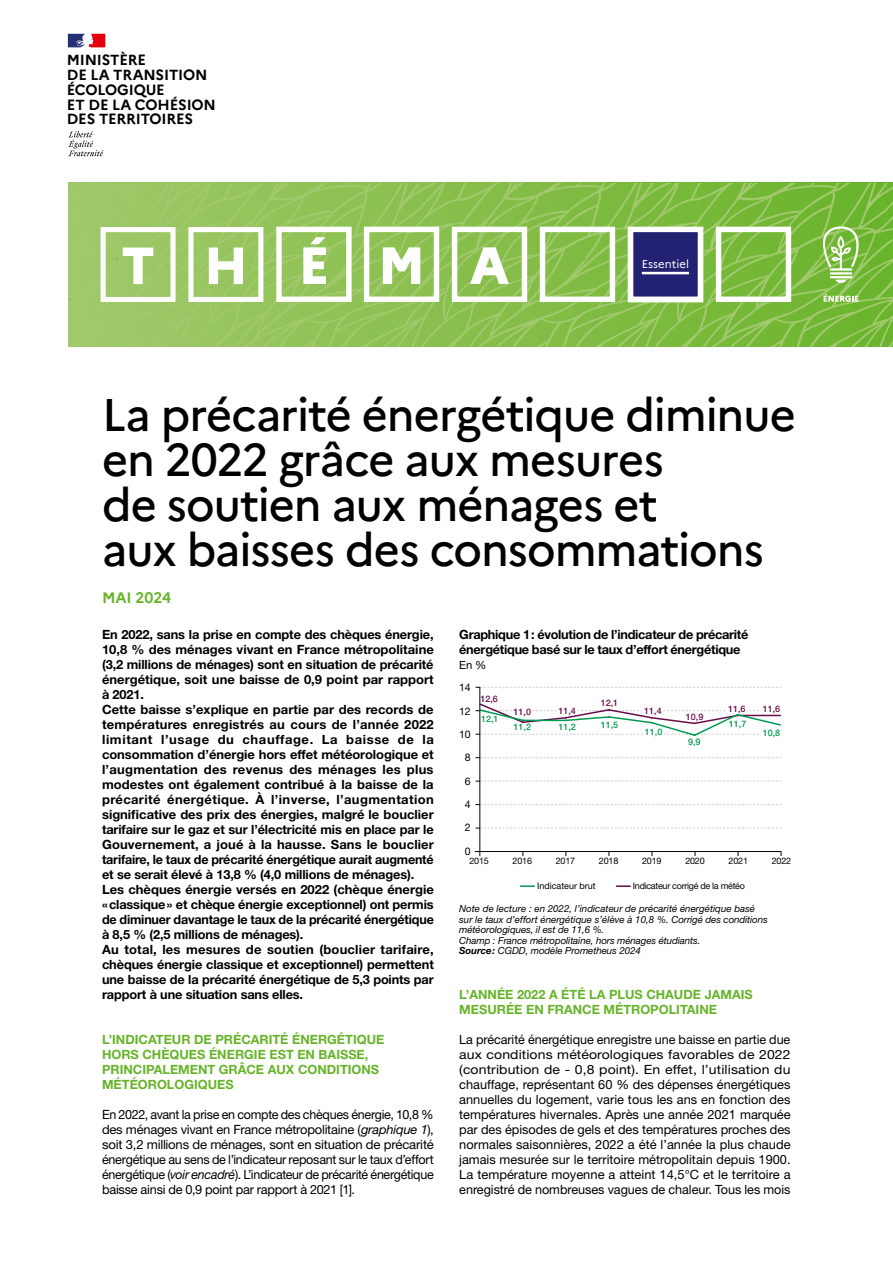
<style>
.page{position:relative;width:893px;height:1263px;background:#fff}
.page>*{position:absolute;margin:0;border:0;box-sizing:border-box;transform-origin:0 0}
.t1{font:800 52.2px "Marianne";letter-spacing:.93em;color:#fff}
.t2{font:500 45px/45px "Marianne";letter-spacing:-.025em;color:#000}
.t3{font:700 15px "Marianne";letter-spacing:-.005em;color:#67b42a}
.t4{font:700 14.55px/29.8px "Marianne";letter-spacing:-.01em;color:#000}
.t5{font:700 12.75px/15px "Helvetica Neue LT Std";letter-spacing:-.01em;color:#000}
.t6{font:12.75px/15px "Helvetica Neue LT Std";letter-spacing:-.015em;color:#000;text-align:justify}
.t7{font:700 12.75px/15px "Helvetica Neue LT Std";color:#67b42a}
.t8{font:11.25px "Marianne";letter-spacing:.005em;color:#fff}
.t9{font:11.25px "Helvetica Neue LT Std";color:#000}
.t10{font:10.5px "Helvetica Neue LT Std";color:#000}
.t11{font:italic 9.75px/10.5px "Helvetica Neue LT Std";letter-spacing:-.01em;color:#000}
.t12{font:9px "Helvetica Neue LT Std";letter-spacing:-.02em;color:#000}
.t13{font:500 9px "Helvetica Neue LT Std";color:#690c49}
.t14{font:500 9px "Helvetica Neue LT Std";color:#009b50}
.t15{font:9px "Helvetica Neue LT Std";color:#000}
.s1{font-style:italic}
.s2{font-weight:700}
</style>
<div class="page">
<svg style="left:68px;top:183px;width:825px;height:164px;background:#94c264"></svg>
<svg style="left:68px;top:131px;width:35px;height:25px"></svg>
<svg style="left:68px;top:34px;width:37px;height:13px"></svg>
<svg style="left:476px;top:757px;width:305px;height:1px"></svg>
<svg style="left:476px;top:828px;width:305px;height:1px"></svg>
<svg style="left:476px;top:804px;width:305px;height:1px"></svg>
<svg style="left:476px;top:781px;width:305px;height:1px"></svg>
<svg style="left:476px;top:687px;width:305px;height:1px"></svg>
<svg style="left:521px;top:885px;width:13px;height:2px"></svg>
<svg style="left:616px;top:885px;width:14px;height:2px"></svg>
<hr style="left:475px;top:851px;width:306px;height:1px;background:#000">
<svg style="left:476px;top:702px;width:305px;height:35px"></svg>
<div style="left:643px;top:728px;width:21px;height:7px;background:#fff"></div>
<div style="left:727px;top:721px;width:21px;height:6px;background:#fff"></div>
<div style="left:761px;top:729px;width:21px;height:7px;background:#fff"></div>
<div style="left:513px;top:709px;width:18px;height:6px;background:#fff"></div>
<div style="left:557px;top:707px;width:20px;height:6px;background:#fff"></div>
<div style="left:599px;top:699px;width:21px;height:6px;background:#fff"></div>
<div style="left:643px;top:707px;width:20px;height:6px;background:#fff"></div>
<div style="left:684px;top:713px;width:21px;height:7px;background:#fff"></div>
<div style="left:726px;top:706px;width:21px;height:6px;background:#fff"></div>
<div style="left:761px;top:706px;width:21px;height:6px;background:#fff"></div>
<hr style="left:479px;top:687px;width:1px;height:169px;background:#000">
<p class="t4" style="left:67px;top:43px;width:100px">MINISTÈRE<br>ÉCOLOGIQUE</p>
<p class="t4" style="left:67px;top:96px;width:151px;line-height:15px">ET DE LA COHÉSION<br>DES TERRITOIRES</p>
<p class="t4" style="left:67px;top:58px;width:142px">DE LA TRANSITION</p>
<h1 class="t1" style="left:121px;top:225px;width:389px">THÉMA</h1>
<p class="t8" style="left:642px;top:255px;width:49px">Essentiel</p>
<h2 class="t2" style="left:102px;top:389px;width:695px">La précarité énergétique diminue en 2022 grâce aux mesures<br>de soutien aux ménages et<br>aux baisses des consommations</h2>
<p class="t3" style="left:102px;top:586px;width:71px">MAI 2024</p>
<p class="t5" style="left:102px;top:627px;width:333px">En 2022, sans la prise en compte des chèques énergie, 10,8 % des ménages vivant en France métropolitaine (3,2 millions de ménages) sont en situation de précarité énergétique, soit une baisse de 0,9 point par rapport à 2021.<br>Cette baisse s’explique en partie par des records de températures enregistrés au cours de l’année 2022 limitant l’usage du chauffage. La baisse de la consommation d’énergie hors effet météorologique et l’augmentation des revenus des ménages les plus modestes ont également contribué à la baisse de la précarité énergétique. À l’inverse, l’augmentation significative des prix des énergies, malgré le bouclier tarifaire sur le gaz et sur l’électricité mis en place par le Gouvernement, a joué à la hausse. Sans le bouclier tarifaire, le taux de précarité énergétique aurait augmenté et se serait élevé à 13,8 % (4,0 millions de ménages).<br>Les chèques énergie versés en 2022 (chèque énergie «classique» et chèque énergie exceptionnel) ont permis de diminuer davantage le taux de la précarité énergétique à 8,5 % (2,5 millions de ménages).<br>Au total, les mesures de soutien (bouclier tarifaire, chèques énergie classique et exceptionnel) permettent une baisse de la précarité énergétique de 5,3 points par rapport à une situation sans elles.</p>
<p class="t7" style="left:102px;top:1032px;width:284px">L’INDICATEUR DE PRÉCARITÉ ÉNERGÉTIQUE<br>HORS CHÈQUES ÉNERGIE EST EN BAISSE,<br>PRINCIPALEMENT GRÂCE AUX CONDITIONS<br>MÉTÉOROLOGIQUES</p>
<p class="t6" style="left:102px;top:1107px;width:333px">En 2022, avant la prise en compte des chèques énergie, 10,8 % des ménages vivant en France métropolitaine (<span class="s1">graphique 1</span>), soit 3,2 millions de ménages, sont en situation de précarité énergétique au sens de l’indicateur reposant sur le taux d’effort énergétique (<span class="s1">voir encadré</span>). L’indicateur de précarité énergétique baisse ainsi de 0,9 point par rapport à 2021 [1].</p>
<p class="t5" style="left:459px;top:627px;width:291px">Graphique 1: évolution de l’indicateur de précarité énergétique basé sur le taux d’effort énergétique</p>
<p class="t9" style="left:459px;top:658px;width:29px">En %</p>
<p class="t10" style="left:459px;top:681px;width:13px">14</p>
<p class="t10" style="left:459px;top:704px;width:13px">12</p>
<p class="t10" style="left:459px;top:728px;width:13px">10</p>
<p class="t10" style="left:465px;top:751px;width:7px">8</p>
<p class="t10" style="left:465px;top:775px;width:7px">6</p>
<p class="t10" style="left:465px;top:798px;width:7px">4</p>
<p class="t10" style="left:465px;top:821px;width:7px">2</p>
<p class="t10" style="left:465px;top:845px;width:7px">0</p>
<p class="t13" style="left:480px;top:694px;width:19px">12,6</p>
<p class="t14" style="left:481px;top:713px;width:19px">12,1</p>
<p class="t13" style="left:513px;top:707px;width:19px">11,0</p>
<p class="t13" style="left:558px;top:705px;width:19px">11,4</p>
<p class="t13" style="left:601px;top:697px;width:19px">12,1</p>
<p class="t14" style="left:513px;top:722px;width:19px">11,2</p>
<p class="t14" style="left:558px;top:722px;width:19px">11,2</p>
<p class="t14" style="left:601px;top:720px;width:19px">11,5</p>
<p class="t13" style="left:644px;top:705px;width:19px">11,4</p>
<p class="t14" style="left:645px;top:726px;width:19px">11,0</p>
<p class="t13" style="left:686px;top:711px;width:19px">10,9</p>
<p class="t14" style="left:688px;top:736px;width:14px">9,9</p>
<p class="t13" style="left:728px;top:704px;width:19px">11,6</p>
<p class="t13" style="left:763px;top:704px;width:19px">11,6</p>
<p class="t14" style="left:729px;top:718px;width:19px">11,7</p>
<p class="t14" style="left:763px;top:727px;width:19px">10,8</p>
<p class="t12" style="left:469px;top:856px;width:21px">2015</p>
<p class="t12" style="left:513px;top:856px;width:21px">2016</p>
<p class="t12" style="left:556px;top:856px;width:21px">2017</p>
<p class="t12" style="left:599px;top:856px;width:21px">2018</p>
<p class="t12" style="left:642px;top:856px;width:21px">2019</p>
<p class="t12" style="left:685px;top:856px;width:21px">2020</p>
<p class="t12" style="left:728px;top:856px;width:21px">2021</p>
<p class="t12" style="left:772px;top:856px;width:21px">2022</p>
<p class="t15" style="left:537px;top:881px;width:60px">Indicateur brut</p>
<p class="t12" style="left:633px;top:881px;width:113px">Indicateur corrigé de la météo</p>
<p class="t11" style="left:459px;top:903px;width:310px">Note de lecture : en 2022, l’indicateur de précarité énergétique basé sur le taux d’effort énergétique s’élève à 10,8 %. Corrigé des conditions météorologiques, il est de 11,6 %.<br>Champ : France métropolitaine, hors ménages étudiants.<br><span class="s2">Source:</span> CGDD, modèle Prometheus 2024</p>
<p class="t7" style="left:459px;top:987px;width:295px">L’ANNÉE 2022 A ÉTÉ LA PLUS CHAUDE JAMAIS<br>MESURÉE EN FRANCE MÉTROPOLITAINE</p>
<p class="t6" style="left:459px;top:1032px;width:333px">La précarité énergétique enregistre une baisse en partie due aux conditions météorologiques favorables de 2022 (contribution de - 0,8 point). En effet, l’utilisation du chauffage, représentant 60 % des dépenses énergétiques annuelles du logement, varie tous les ans en fonction des températures hivernales. Après une année 2021 marquée par des épisodes de gels et des températures proches des normales saisonnières, 2022 a été l’année la plus chaude jamais mesurée sur le territoire métropolitain depuis 1900.<br>La température moyenne a atteint 14,5°C et le territoire a enregistré de nombreuses vagues de chaleur. Tous les mois</p>
</div>
